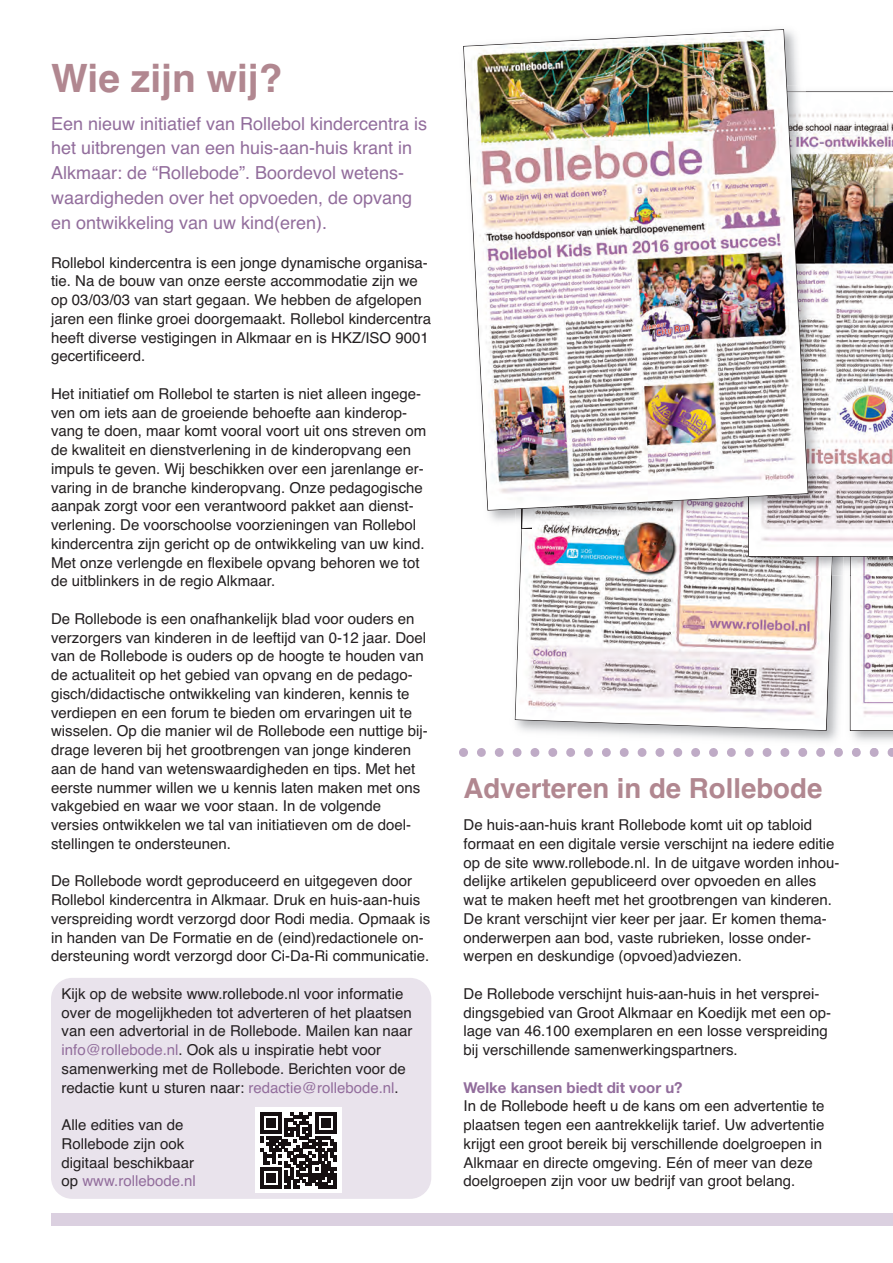
<style>
.page{position:relative;width:893px;height:1263px;background:#fff}
.page>*{position:absolute;margin:0;border:0;box-sizing:border-box;transform-origin:0 0}
.t1{font:700 39px "Helvetica";color:#b18790}
.t2{font:700 27.6px "Helvetica";color:#b18790}
.t3{font:18px/24.8px "Helvetica";color:#926d9c}
.t4{font:15px/18.8px "Helvetica";color:#231f20}
.t5{font:700 15px "Helvetica Neue";color:#926d9c}
.s1{color:#926d9c}
</style>
<div class="page">
<div style="left:51px;top:978px;width:380px;height:221px;background:#e9e3ec;border-radius:21px"></div>
<img style="left:850px;top:730px;width:43px;height:12px">
<svg style="left:459px;top:748px;width:434px;height:9px"></svg>
<img style="left:844px;top:576px;width:6px;height:174px">
<svg style="left:850px;top:556px;width:43px;height:174px"></svg>
<img style="left:515px;top:530px;width:316px;height:200px">
<div style="left:51px;top:1213px;width:842px;height:13px;background:#dbd0e0"></div>
<img style="left:842px;top:556px;width:20px;height:20px">
<img style="left:742px;top:530px;width:100px;height:46px">
<img style="left:749px;top:92px;width:144px;height:464px">
<img style="left:487px;top:510px;width:319px;height:20px">
<img style="left:522px;top:510px;width:220px;height:18px">
<img style="left:742px;top:510px;width:8px;height:7px">
<img style="left:749px;top:92px;width:79px;height:424px">
<img style="left:464px;top:30px;width:344px;height:480px">
<div style="left:255px;top:1108px;width:86px;height:85px;background:#fff"></div>
<svg style="left:260px;top:1112px;width:76px;height:76px"></svg>
<hr style="left:333px;top:1173px;width:3px;height:15px;background:#160f11">
<h1 class="t1" style="left:51px;top:56px;width:233px">Wie zijn wij?</h1>
<p class="t3" style="left:51px;top:111px;width:378px">Een nieuw initiatief van Rollebol kindercentra is het uitbrengen van een huis-aan-huis krant in Alkmaar: de “Rollebode”. Boordevol wetens&shy;waardigheden over het opvoeden, de opvang en ontwikkeling van uw kind(eren).</p>
<p class="t4" style="left:51px;top:253px;width:382px">Rollebol kindercentra is een jonge dynamische organisa&shy;tie. Na de bouw van onze eerste accommodatie zijn we op 03/03/03 van start gegaan. We hebben de afgelopen jaren een flinke groei doorgemaakt. Rollebol kindercentra heeft diverse vestigingen in Alkmaar en is HKZ/ISO 9001 gecertificeerd.</p>
<p class="t4" style="left:51px;top:384px;width:377px">Het initiatief om Rollebol te starten is niet alleen ingege&shy;ven om iets aan de groeiende behoefte aan kinderop&shy;vang te doen, maar komt vooral voort uit ons streven om de kwaliteit en dienstverlening in de kinderopvang een impuls te geven. Wij beschikken over een jarenlange er&shy;varing in de branche kinderopvang. Onze pedagogische aanpak zorgt voor een verantwoord pakket aan dienst&shy;verlening. De voorschoolse voorzieningen van Rollebol kindercentra zijn gericht op de ontwikkeling van uw kind.<br>Met onze verlengde en flexibele opvang behoren we tot de uitblinkers in de regio Alkmaar.</p>
<p class="t4" style="left:51px;top:609px;width:378px">De Rollebode is een onafhankelijk blad voor ouders en verzorgers van kinderen in de leeftijd van 0-12 jaar. Doel van de Rollebode is ouders op de hoogte te houden van de actualiteit op het gebied van opvang en de pedago&shy;gisch/didactische ontwikkeling van kinderen, kennis te verdiepen en een forum te bieden om ervaringen uit te wisselen. Op die manier wil de Rollebode een nuttige bij&shy;drage leveren bij het grootbrengen van jonge kinderen aan de hand van wetenswaardigheden en tips. Met het eerste nummer willen we u kennis laten maken met ons vakgebied en waar we voor staan. In de volgende versies ontwikkelen we tal van initiatieven om de doel&shy;stellingen te ondersteunen.</p>
<p class="t4" style="left:51px;top:872px;width:381px">De Rollebode wordt geproduceerd en uitgegeven door Rollebol kindercentra in Alkmaar. Druk en huis-aan-huis verspreiding wordt verzorgd door Rodi media. Opmaak is in handen van De Formatie en de (eind)redactionele on&shy;dersteuning wordt verzorgd door Ci-Da-Ri communicatie.</p>
<p class="t4" style="left:62px;top:984px;width:352px">Kijk op de website www.rollebode.nl voor informatie over de mogelijkheden tot adverteren of het plaatsen van een advertorial in de Rollebode. Mailen kan naar <span class="s1">info@rollebode.nl</span>. Ook als u inspiratie hebt voor samenwerking met de Rollebode. Berichten voor de redactie kunt u sturen naar: <span class="s1">redactie@rollebode.nl</span>.</p>
<p class="t4" style="left:62px;top:1115px;width:136px">Alle edities van de<br>Rollebode zijn ook digitaal beschikbaar op <span class="s1">www.rollebode.nl</span></p>
<h2 class="t2" style="left:463px;top:772px;width:360px">Adverteren in de Rollebode</h2>
<p class="t4" style="left:463px;top:815px;width:378px">De huis-aan-huis krant Rollebode komt uit op tabloid formaat en een digitale versie verschijnt na iedere editie op de site www.rollebode.nl. In de uitgave worden inhou&shy;delijke artikelen gepubliceerd over opvoeden en alles wat te maken heeft met het grootbrengen van kinderen.<br>De krant verschijnt vier keer per jaar. Er komen thema&shy;onderwerpen aan bod, vaste rubrieken, losse onder - werpen en deskundige (opvoed)adviezen.</p>
<p class="t4" style="left:463px;top:984px;width:369px">De Rollebode verschijnt huis-aan-huis in het versprei&shy;dingsgebied van Groot Alkmaar en Koedijk met een op&shy;lage van 46.100 exemplaren en een losse verspreiding bij verschillende samenwerkingspartners.</p>
<p class="t5" style="left:463px;top:1078px;width:221px">Welke kansen biedt dit voor u?</p>
<p class="t4" style="left:463px;top:1097px;width:363px">In de Rollebode heeft u de kans om een advertentie te plaatsen tegen een aantrekkelijk tarief. Uw advertentie krijgt een groot bereik bij verschillende doelgroepen in Alkmaar en directe omgeving. Eén of meer van deze doelgroepen zijn voor uw bedrijf van groot belang.</p>
</div>
